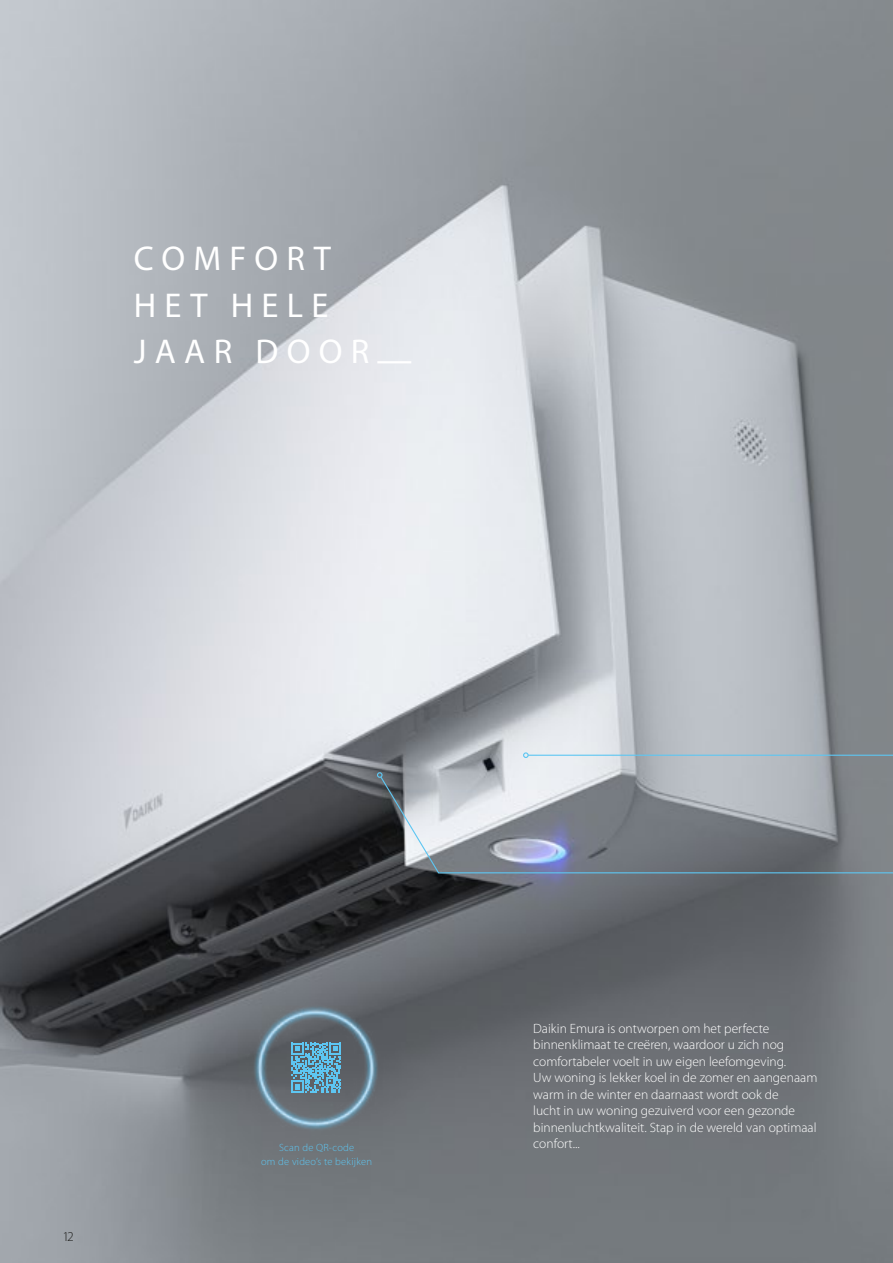
<style>
.page{position:relative;width:893px;height:1263px;background:#fff}
.page>*{position:absolute;margin:0;border:0;box-sizing:border-box;transform-origin:0 0}
.t1{font:34.5px/46.5px "Myriad Pro";letter-spacing:.24em;color:#fff}
.t2{font:300 13.5px/16.5px "Myriad Pro";color:#fff}
.t3{font:300 13.5px "Myriad Pro";color:#1d1d1b}
.t4{font:300 10.5px/13.5px "Myriad Pro";letter-spacing:.02em;color:#5dc6f2;text-align:center}
</style>
<div class="page">
<img style="left:0;top:0;width:893px;height:1263px">
<svg style="left:523px;top:718px;width:370px;height:40px;background:#b5bcc3"></svg>
<svg style="left:379px;top:775px;width:514px;height:134px;background:#81868d"></svg>
<svg style="left:377px;top:772px;width:6px;height:6px"></svg>
<img style="left:246px;top:997px;width:145px;height:148px">
<svg style="left:291px;top:1043px;width:50px;height:50px;background:#5c9fbc"></svg>
<hr style="left:377px;top:361px;width:34px;height:2px;background:#fff">
<h1 class="t1" style="left:134px;top:236px;width:237px">COMFORT<br>HET HELE<br>JAAR DOOR</h1>
<p class="t3" style="left:64px;top:1231px;width:11px">12</p>
<p class="t4" style="left:261px;top:1142px;width:112px">Scan de QR-code<br>om de video’s te bekijken</p>
<p class="t2" style="left:533px;top:1021px;width:286px">Daikin Emura is ontworpen om het perfecte binnenklimaat te creëren, waardoor u zich nog comfortabeler voelt in uw eigen leefomgeving.<br>Uw woning is lekker koel in de zomer en aangenaam warm in de winter en daarnaast wordt ook de<br>lucht in uw woning gezuiverd voor een gezonde binnenluchtkwaliteit. Stap in de wereld van optimaal confort...</p>
</div>
